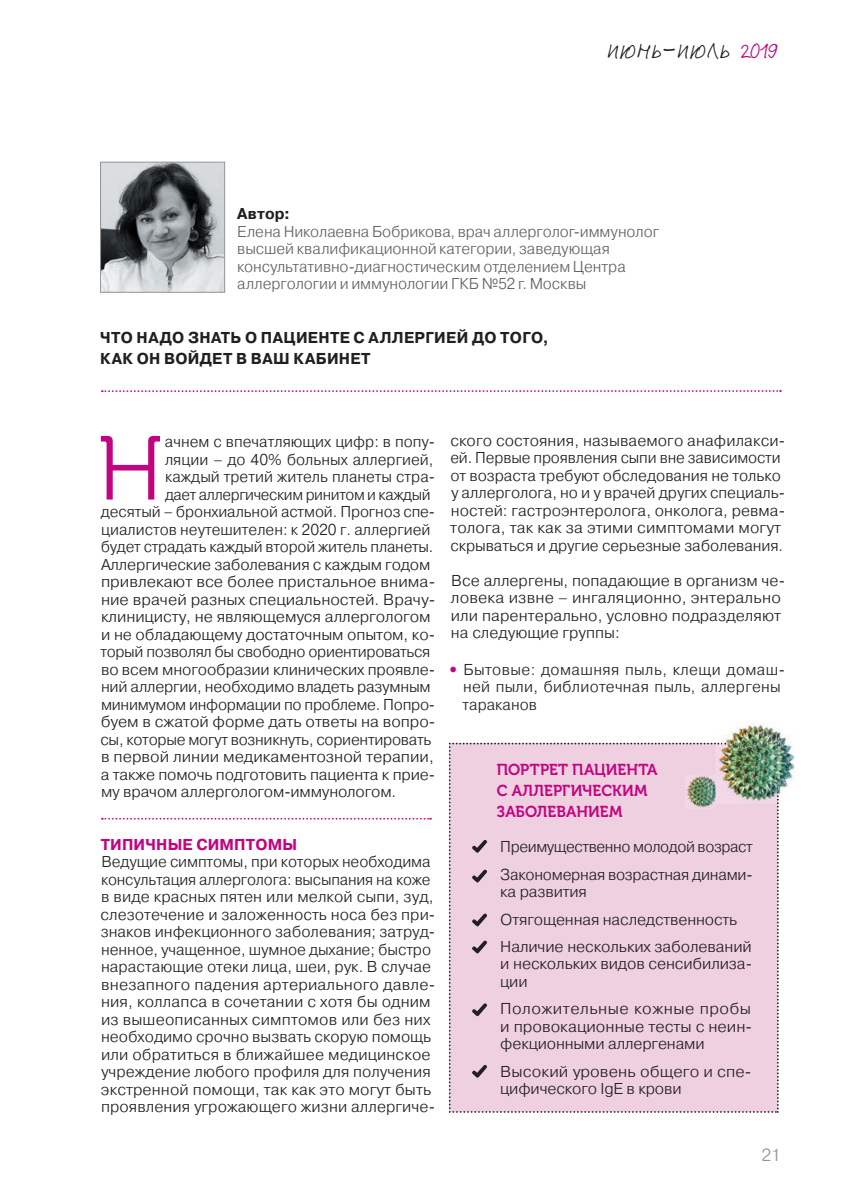
<style>
.page{position:relative;width:844px;height:1191px;background:#fff}
.page>*{position:absolute;margin:0;border:0;box-sizing:border-box;transform-origin:0 0}
.t1{font:90.48px "Museo Cyrl 300";color:#c30480}
.t2{font:22.05px "Jeff Script";letter-spacing:.085em;color:#231f20}
.t3{font:300 17.5px "Pragmatica";color:#939598}
.t4{font:300 15.75px/17.5px "Pragmatica";color:#231f20}
.t5{font:300 15.75px/17.5px "Pragmatica";letter-spacing:-.005em;color:#636366}
.t6{font:300 15.75px "Pragmatica";letter-spacing:-.02em;color:#231f20}
.t7{font:700 15.75px/21px "Pragmatica";letter-spacing:.02em;color:#231f20}
.t8{font:300 15.75px/27.5px "Pragmatica";letter-spacing:-.025em;color:#231f20}
.t9{font:15.75px/21px "Museo Cyrl 700";color:#c30480}
.t10{font:300 15.75px "Pragmatica";color:#231f20;scale:.96 1}
.t11{font:300 15.75px "Pragmatica";letter-spacing:-.025em;color:#231f20;scale:.96 1}
.t12{font:700 15.75px "Pragmatica";letter-spacing:.01em;color:#c30480}
.s1{font-size:31.5px}
.s2{font-size:22.22px;color:#c30480}
.s3{font-weight:700;color:#c30480}
</style>
<div class="page">
<svg style="left:102px;top:818px;width:329px;height:1px"></svg>
<svg style="left:102px;top:390px;width:678px;height:2px"></svg>
<img style="left:102px;top:164px;width:121px;height:127px">
<div style="left:100px;top:162px;width:125px;height:131px;border:1px solid #939598"></div>
<img style="left:722px;top:723px;width:72px;height:81px">
<svg style="left:448px;top:742px;width:330px;height:370px;background:#ebd0de"></svg>
<h2 class="t2" style="left:607px;top:35px;width:172px">ИЮНЬ<span class="s1">-</span>ИЮЛЬ <span class="s2">2019</span></h2>
<p class="t7" style="left:237px;top:204px;width:54px">Автор:</p>
<p class="t5" style="left:237px;top:222px;width:423px">Елена Николаевна Бобрикова, врач аллерголог-иммунолог высшей квалификационной категории, заведующая консультативно-диагностическим отделением Центра аллергологии и иммунологии ГКБ №52 г. Москвы</p>
<p class="t7" style="left:100px;top:328px;width:450px">ЧТО НАДО ЗНАТЬ О ПАЦИЕНТЕ С АЛЛЕРГИЕЙ ДО ТОГО,<br>КАК ОН ВОЙДЕТ В ВАШ КАБИНЕТ</p>
<h1 class="t1" style="left:97px;top:419px;width:67px">Н</h1>
<p class="t4" style="left:165px;top:432px;width:271px">ачнем с впечатляющих цифр: в попу-</p>
<p class="t4" style="left:165px;top:450px;width:270px">ляции – до 40% больных аллергией,</p>
<p class="t4" style="left:165px;top:467px;width:271px">каждый третий житель планеты стра-</p>
<p class="t11" style="left:165px;top:484px;width:278px">дает аллергическим ринитом и каждый</p>
<p class="t4" style="left:101px;top:502px;width:335px">десятый – бронхиальной астмой. Прогноз спе-</p>
<p class="t4" style="left:101px;top:520px;width:331px">циалистов неутешителен: к 2020 г. аллергией</p>
<p class="t10" style="left:101px;top:536px;width:348px">будет страдать каждый второй житель планеты.</p>
<p class="t4" style="left:101px;top:555px;width:331px">Аллергические заболевания с каждым годом</p>
<p class="t4" style="left:101px;top:572px;width:335px">привлекают все более пристальное внима-</p>
<p class="t4" style="left:101px;top:590px;width:335px">ние врачей разных специальностей. Врачу-</p>
<p class="t4" style="left:101px;top:607px;width:331px">клиницисту, не являющемуся аллергологом</p>
<p class="t4" style="left:101px;top:625px;width:335px">и не обладающему достаточным опытом, ко-</p>
<p class="t6" style="left:100px;top:641px;width:331px">торый позволял бы свободно ориентироваться</p>
<p class="t4" style="left:101px;top:660px;width:335px">во всем многообразии клинических проявле-</p>
<p class="t4" style="left:101px;top:677px;width:331px">ний аллергии, необходимо владеть разумным</p>
<p class="t6" style="left:101px;top:694px;width:335px">минимумом информации по проблеме. Попро-</p>
<p class="t4" style="left:101px;top:712px;width:336px">буем в сжатой форме дать ответы на вопро-</p>
<p class="t6" style="left:100px;top:729px;width:332px">сы, которые могут возникнуть, сориентировать</p>
<p class="t4" style="left:101px;top:747px;width:334px">в первой линии медикаментозной терапии,</p>
<p class="t4" style="left:101px;top:765px;width:336px">а также помочь подготовить пациента к прие-</p>
<p class="t4" style="left:101px;top:782px;width:297px">му врачом аллергологом-иммунологом.</p>
<p class="t12" style="left:101px;top:834px;width:198px">ТИПИЧНЫЕ СИМПТОМЫ</p>
<p class="t4" style="left:100px;top:852px;width:336px">Ведущие симптомы, при которых необходима консультация аллерголога: высыпания на коже в виде красных пятен или мелкой сыпи, зуд, слезотечение и заложенность носа без при&shy;знаков инфекционного заболевания; затруд&shy;ненное, учащенное, шумное дыхание; быстро нарастающие отеки лица, шеи, рук. В случае внезапного падения артериального давле&shy;ния, коллапса в сочетании с хотя бы одним из вышеописанных симптомов или без них необходимо срочно вызвать скорую помощь или обратиться в ближайшее медицинское учреждение любого профиля для получения экстренной помощи, так как это могут быть проявления угрожающего жизни аллергиче-</p>
<p class="t4" style="left:450px;top:431px;width:336px">ского состояния, называемого анафилакси&shy;ей. Первые проявления сыпи вне зависимости от возраста требуют обследования не только у аллерголога, но и у врачей других специаль&shy;ностей: гастроэнтеролога, онколога, ревма&shy;толога, так как за этими симптомами могут скрываться и другие серьезные заболевания.</p>
<p class="t4" style="left:450px;top:571px;width:335px">Все аллергены, попадающие в организм че&shy;ловека извне – ингаляционно, энтерально или парентерально, условно подразделяют на следующие группы:</p>
<p class="t4" style="left:462px;top:660px;width:324px;text-indent:-14px"><span class="s3">•</span> Бытовые: домашняя пыль, клещи домаш&shy;ней пыли, библиотечная пыль, аллергены тараканов</p>
<p class="t9" style="left:497px;top:759px;width:162px">ПОРТРЕТ ПАЦИЕНТА<br>С АЛЛЕРГИЧЕСКИМ<br>ЗАБОЛЕВАНИЕМ</p>
<p class="t8" style="left:500px;top:832px;width:254px">Преимущественно молодой возраст<br>Закономерная возрастная динами-</p>
<p class="t4" style="left:500px;top:877px;width:253px;line-height:27.5px">ка развития<br>Отягощенная наследственность<br>Наличие нескольких заболеваний</p>
<p class="t4" style="left:500px;top:955px;width:253px">и нескольких видов сенсибилиза&shy;ции</p>
<p class="t4" style="left:500px;top:1000px;width:253px;text-align:justify">Положительные кожные пробы и провокационные тесты с неин&shy;фекционными аллергенами</p>
<p class="t4" style="left:500px;top:1062px;width:253px">Высокий уровень общего и спе&shy;цифического IgE в крови</p>
<p class="t3" style="left:761px;top:1143px;width:21px">21</p>
</div>
